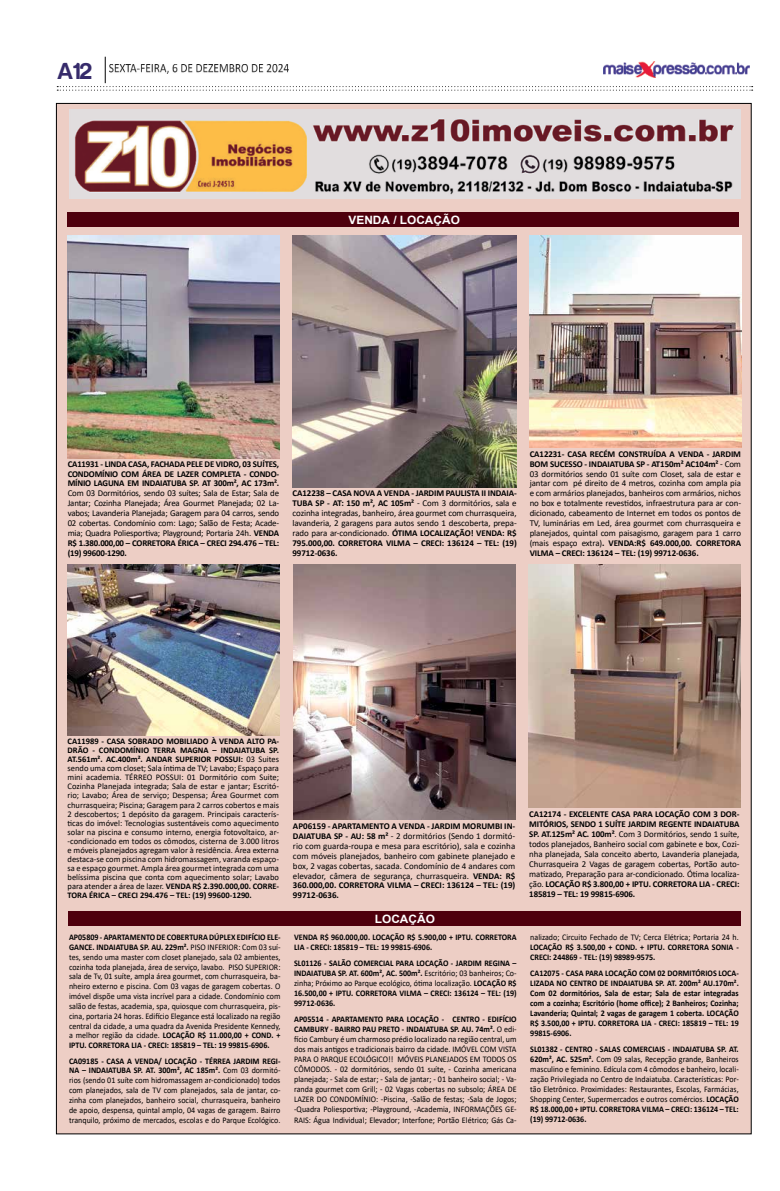
<style>
.page{position:relative;width:780px;height:1191px;background:#fff}
.page>*{position:absolute;margin:0;border:0;box-sizing:border-box;transform-origin:0 0}
.t1{font:24px "Harabara";color:#362b6b}
.t2{font:700 11.5px "Arial";color:#fff}
.t3{font:8.9px/9.9px "Calibri";letter-spacing:-.01em;color:#000;text-align:justify}
.t4{font:700 8.9px/9.9px "Calibri";letter-spacing:-.02em;color:#000;text-align:justify}
.t5{font:8.6px/10.1px "Calibri";color:#000;text-align:justify;scale:.93 1}
.t6{font:8.6px/9.1px "Calibri";color:#000;text-align:justify}
.t7{font:700 8.6px/10.1px "Calibri";color:#000;scale:.93 1}
.s1{font-weight:700}
.s2{font-weight:400}
</style>
<div class="page">
<svg style="left:57px;top:57px;width:695px;height:34px"></svg>
<img style="left:603px;top:62px;width:146px;height:16px">
<div style="left:56px;top:103px;width:695px;height:1030px;background:#edcec5"></div>
<img style="left:69px;top:110px;width:671px;height:88px">
<div style="left:68px;top:911px;width:672px;height:15px;background:#4f000d"></div>
<img style="left:530px;top:235px;width:211px;height:212px">
<img style="left:68px;top:235px;width:211px;height:223px">
<img style="left:529px;top:565px;width:211px;height:242px">
<img style="left:293px;top:565px;width:222px;height:255px">
<img style="left:292px;top:235px;width:224px;height:253px">
<img style="left:68px;top:565px;width:211px;height:171px">
<div style="left:68px;top:212px;width:671px;height:15px;background:#4f000d"></div>
<h1 class="t1" style="left:57px;top:59px;width:36px">A12</h1>
<h2 class="t2" style="left:348px;top:212px;width:113px">VENDA / LOCAÇÃO</h2>
<p class="t4" style="left:68px;top:458px;width:213px">CA11931 - LINDA CASA, FACHADA PELE DE VIDRO, 03 SUÍTES, CONDOMÍNIO COM ÁREA DE LAZER COMPLETA - CONDO-MÍNIO LAGUNA EM INDAIATUBA SP. AT 300m², AC 173m².</p>
<p class="t3" style="left:68px;top:488px;width:213px">Com 03 Dormitórios, sendo 03 suítes; Sala de Estar; Sala de Jantar; Cozinha Planejada; Área Gourmet Planejada; 02 La&shy;vabos; Lavanderia Planejada; Garagem para 04 carros, sendo 02 cobertas. Condomínio com: Lago; Salão de Festa; Acade&shy;mia; Quadra Poliesportiva; Playground; Portaria 24h. <span class="s1">VENDA R$ 1.380.000,00 – CORRETORA ÉRICA – CRECI 294.476 – TEL: (19) 99600-1290.</span></p>
<p class="t3" style="left:292px;top:488px;width:226px"><span class="s1">CA12238 – CASA NOVA A VENDA - JARDIM PAULISTA II INDAIA-TUBA SP - AT: 150 m², AC 105m²</span> - Com 3 dormitórios, sala e cozinha integradas, banheiro, área gourmet com churrasqueira, lavanderia, 2 garagens para autos sendo 1 descoberta, prepa&shy;rado para ar-condicionado. <span class="s1">ÓTIMA LOCALIZAÇÃO! VENDA: R$ 795.000,00. CORRETORA VILMA – CRECI: 136124 – TEL: (19)<br>99712-0636.</span></p>
<p class="t3" style="left:529px;top:448px;width:213px"><span class="s1">CA12231- CASA RECÉM CONSTRUÍDA A VENDA - JARDIM BOM SUCESSO - INDAIATUBA SP - AT150m² AC104m²</span> - Com 03 dormitórios sendo 01 suíte com Closet, sala de estar e jantar com pé direito de 4 metros, cozinha com ampla pia e com armários planejados, banheiros com armários, nichos no box e totalmente revestidos, infraestrutura para ar con&shy;dicionado, cabeamento de Internet em todos os pontos de TV, luminárias em Led, área gourmet com churrasqueira e planejados, quintal com paisagismo, garagem para 1 carro (mais espaço extra)<span class="s1">. VENDA:R$ 649.000,00. CORRETORA VILMA – CRECI: 136124 – TEL: (19) 99712-0636.</span></p>
<p class="t6" style="left:68px;top:736px;width:213px"><span class="s1">CA11989 - CASA SOBRADO MOBILIADO À VENDA ALTO PA-DRÃO - CONDOMÍNIO TERRA MAGNA – INDAIATUBA SP.<br>AT.561m². AC.400m². ANDAR SUPERIOR POSSUI:</span> 03 Suites sendo uma com closet; Sala íntima de TV; Lavabo; Espaço para mini academia. TÉRREO POSSUI: 01 Dormitório com Suite; Cozinha Planejada integrada; Sala de estar e jantar; Escritó&shy;rio; Lavabo; Área de serviço; Despensa; Área Gourmet com churrasqueira; Piscina; Garagem para 2 carros cobertos e mais 2 descobertos; 1 depósito da garagem. Principais caracterís&shy;ticas do imóvel: Tecnologias sustentáveis como aquecimento solar na piscina e consumo interno, energia fotovoltaico, ar--condicionado em todos os cômodos, cisterna de 3.000 litros e móveis planejados agregam valor à residência. Área externa destaca-se com piscina com hidromassagem, varanda espaço&shy;sa e espaço gourmet. Ampla área gourmet integrada com uma belíssima piscina que conta com aquecimento solar; Lavabo para atender a área de lazer. <span class="s1">VENDA R$ 2.390.000,00. CORRE-TORA ÉRICA – CRECI 294.476 – TEL: (19) 99600-1290.</span></p>
<p class="t5" style="left:69px;top:932px;width:229px;line-height:9.8px"><span class="s1">AP05809 - APARTAMENTO DE COBERTURA DÚPLEX EDIFÍCIO ELE-GANCE. INDAIATUBA SP. AU. 229m².</span> PISO INFERIOR: Com 03 suí&shy;tes, sendo uma master com closet planejado, sala 02 ambientes, cozinha toda planejada, área de serviço, lavabo. PISO SUPERIOR: sala de Tv, 01 suíte, ampla área gourmet, com churrasqueira, ba&shy;nheiro externo e piscina. Com 03 vagas de garagem cobertas. O imóvel dispõe uma vista incrível para a cidade. Condomínio com salão de festas, academia, spa, quiosque com churrasqueira, pis&shy;cina, portaria 24 horas. Edifício Elegance está localizado na região central da cidade, a uma quadra da Avenida Presidente Kennedy, a melhor região da cidade. <span class="s1">LOCAÇÃO R$ 11.000,00 + COND. + IPTU. CORRETORA LIA - CRECI: 185819 – TEL: 19 99815-6906.</span></p>
<p class="t5" style="left:69px;top:1055px;width:229px;line-height:9.8px"><span class="s1">CA09185 - CASA A VENDA/ LOCAÇÃO - TÉRREA JARDIM REGI-NA – INDAIATUBA SP. AT. 300m², AC 185m².</span> Com 03 dormitó&shy;rios (sendo 01 suíte com hidromassagem ar-condicionado) todos com planejados, sala de TV com planejados, sala de jantar, co&shy;zinha com planejados, banheiro social, churrasqueira, banheiro de apoio, despensa, quintal amplo, 04 vagas de garagem. Bairro tranquilo, próximo de mercados, escolas e do Parque Ecológico.</p>
<p class="t3" style="left:293px;top:820px;width:224px"><span class="s1">AP06159 - APARTAMENTO A VENDA - JARDIM MORUMBI IN-DAIATUBA SP - AU: 58 m²</span> - 2 dormitórios (Sendo 1 dormitó&shy;rio com guarda-roupa e mesa para escritório), sala e cozinha com móveis planejados, banheiro com gabinete planejado e box, 2 vagas cobertas, sacada. Condomínio de 4 andares com elevador, câmera de segurança, churrasqueira. <span class="s1">VENDA: R$ 360.000,00. CORRETORA VILMA – CRECI: 136124 – TEL: (19)<br>99712-0636.</span></p>
<h2 class="t2" style="left:375px;top:910px;width:61px">LOCAÇÃO</h2>
<p class="t7" style="left:294px;top:932px;width:241px">VENDA R$ 960.000,00. LOCAÇÃO R$ 5.900,00 + IPTU. CORRETORA<br>LIA - CRECI: 185819 – TEL: 19 99815-6906.</p>
<p class="t7" style="left:294px;top:957px;width:241px;text-align:justify">SL01126 - SALÃO COMERCIAL PARA LOCAÇÃO - JARDIM REGINA – INDAIATUBA SP. AT. 600m², AC. 500m². <span class="s2">Escritório; 03 banheiros; Co&shy;zinha; Próximo ao Parque ecológico, ótima localização.</span> LOCAÇÃO R$ 16.500,00 + IPTU. CORRETORA VILMA – CRECI: 136124 – TEL: (19)<br>99712-0636.</p>
<p class="t5" style="left:294px;top:1013px;width:241px"><span class="s1">AP05514 - APARTAMENTO PARA LOCAÇÃO - CENTRO - EDIFÍCIO CAMBURY - BAIRRO PAU PRETO - INDAIATUBA SP. AU. 74m².</span> O edi&shy;fício Cambury é um charmoso prédio localizado na região central, um dos mais antigos e tradicionais bairro da cidade. IMÓVEL COM VISTA PARA O PARQUE ECOLÓGICO!! MÓVEIS PLANEJADOS EM TODOS OS CÔMODOS. - 02 dormitórios, sendo 01 suíte, - Cozinha americana planejada; - Sala de estar; - Sala de jantar; - 01 banheiro social; - Va&shy;randa gourmet com Grill; - 02 Vagas cobertas no subsolo; ÁREA DE LAZER DO CONDOMÍNIO: -Piscina, -Salão de festas; -Sala de Jogos; -Quadra Poliesportiva; -Playground, -Academia, INFORMAÇÕES GE-RAIS: Água Individual; Elevador; Interfone; Portão Elétrico; Gás Ca-</p>
<p class="t3" style="left:529px;top:809px;width:212px"><span class="s1">CA12174 - EXCELENTE CASA PARA LOCAÇÃO COM 3 DOR-MITÓRIOS, SENDO 1 SUÍTE JARDIM REGENTE INDAIATUBA SP. AT.125m² AC. 100m²</span>. Com 3 Dormitórios, sendo 1 suíte, todos planejados, Banheiro social com gabinete e box, Cozi&shy;nha planejada, Sala conceito aberto, Lavanderia planejada, Churrasqueira 2 Vagas de garagem cobertas, Portão auto&shy;matizado, Preparação para ar-condicionado. Ótima localiza&shy;ção. <span class="s1">LOCAÇÃO R$ 3.800,00 + IPTU. CORRETORA LIA - CRECI:<br>185819 – TEL: 19 99815-6906.</span></p>
<p class="t5" style="left:530px;top:932px;width:226px">nalizado; Circuito Fechado de TV; Cerca Elétrica; Portaria 24 h.</p>
<p class="t7" style="left:530px;top:942px;width:226px">LOCAÇÃO R$ 3.500,00 + COND. + IPTU. CORRETORA SONIA -<br>CRECI: 244869 - TEL: (19) 98989-9575.</p>
<p class="t7" style="left:530px;top:967px;width:226px;text-align:justify">CA12075 - CASA PARA LOCAÇÃO COM 02 DORMITÓRIOS LOCA-LIZADA NO CENTRO DE INDAIATUBA SP. AT. 200m² AU.170m².<br>Com 02 dormitórios, Sala de estar; Sala de estar integradas com a cozinha; Escritório (home office); 2 Banheiros; Cozinha; Lavanderia; Quintal; 2 vagas de garagem 1 coberta. LOCAÇÃO R$ 3.500,00 + IPTU. CORRETORA LIA - CRECI: 185819 – TEL: 19<br>99815-6906.</p>
<p class="t5" style="left:530px;top:1043px;width:226px"><span class="s1">SL01382 - CENTRO - SALAS COMERCIAIS - INDAIATUBA SP. AT.<br>620m², AC. 525m².</span> Com 09 salas, Recepção grande, Banheiros masculino e feminino. Edícula com 4 cômodos e banheiro, locali&shy;zação Privilegiada no Centro de Indaiatuba. Características: Por&shy;tão Eletrônico. Proximidades: Restaurantes, Escolas, Farmácias, Shopping Center, Supermercados e outros comércios. <span class="s1">LOCAÇÃO R$ 18.000,00 + IPTU. CORRETORA VILMA – CRECI: 136124 – TEL: (19) 99712-0636.</span></p>
</div>
